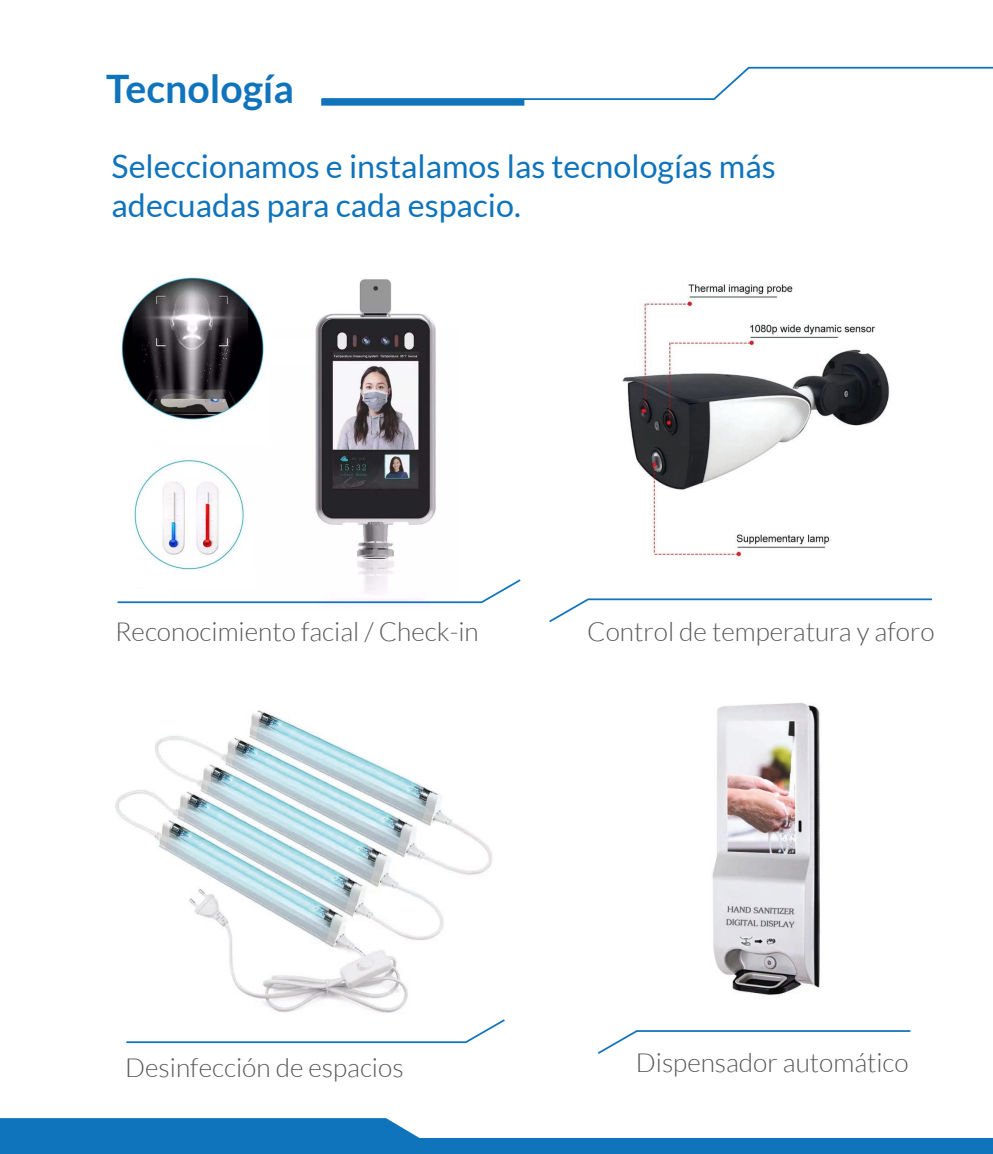
<style>
.page{position:relative;width:993px;height:1154px;background:#fff}
.page>*{position:absolute;margin:0;border:0;box-sizing:border-box;transform-origin:0 0}
.t1{font:700 39.2px "Lato";color:#1074bc}
.t2{font:32.2px/38.7px "Lato";color:#1074bc}
.t3{font:300 26.25px "Lato";color:#57585a}
</style>
<div class="page">
<img style="left:121px;top:277px;width:315px;height:300px">
<div style="left:149px;top:422px;width:90px;height:19px;background:#fff"></div>
<div style="left:126px;top:573px;width:130px;height:13px;background:#fff"></div>
<div style="left:131px;top:562px;width:23px;height:25px;background:#fff"></div>
<img style="left:115px;top:710px;width:378px;height:334px">
<svg style="left:0;top:1118px;width:992px;height:35px"></svg>
<div style="left:321px;top:99px;width:203px;height:7px;background:#1074bc"></div>
<svg style="left:321px;top:66px;width:671px;height:35px"></svg>
<svg style="left:117px;top:577px;width:404px;height:27px"></svg>
<svg style="left:124px;top:1017px;width:381px;height:26px"></svg>
<svg style="left:549px;top:598px;width:383px;height:25px"></svg>
<img style="left:622px;top:284px;width:268px;height:274px">
<svg style="left:598px;top:1030px;width:313px;height:24px"></svg>
<img style="left:712px;top:702px;width:108px;height:294px">
<h1 class="t1" style="left:106px;top:66px;width:189px">Tecnología</h1>
<p class="t2" style="left:112px;top:147px;width:665px">Seleccionamos e instalamos las tecnologías más adecuadas para cada espacio.</p>
<p class="t3" style="left:115px;top:617px;width:365px">Reconocimiento facial / Check-in</p>
<p class="t3" style="left:587px;top:617px;width:349px">Control de temperatura y aforo</p>
<p class="t3" style="left:125px;top:1052px;width:280px">Desinfección de espacios</p>
<p class="t3" style="left:635px;top:1048px;width:274px">Dispensador automático</p>
</div>
